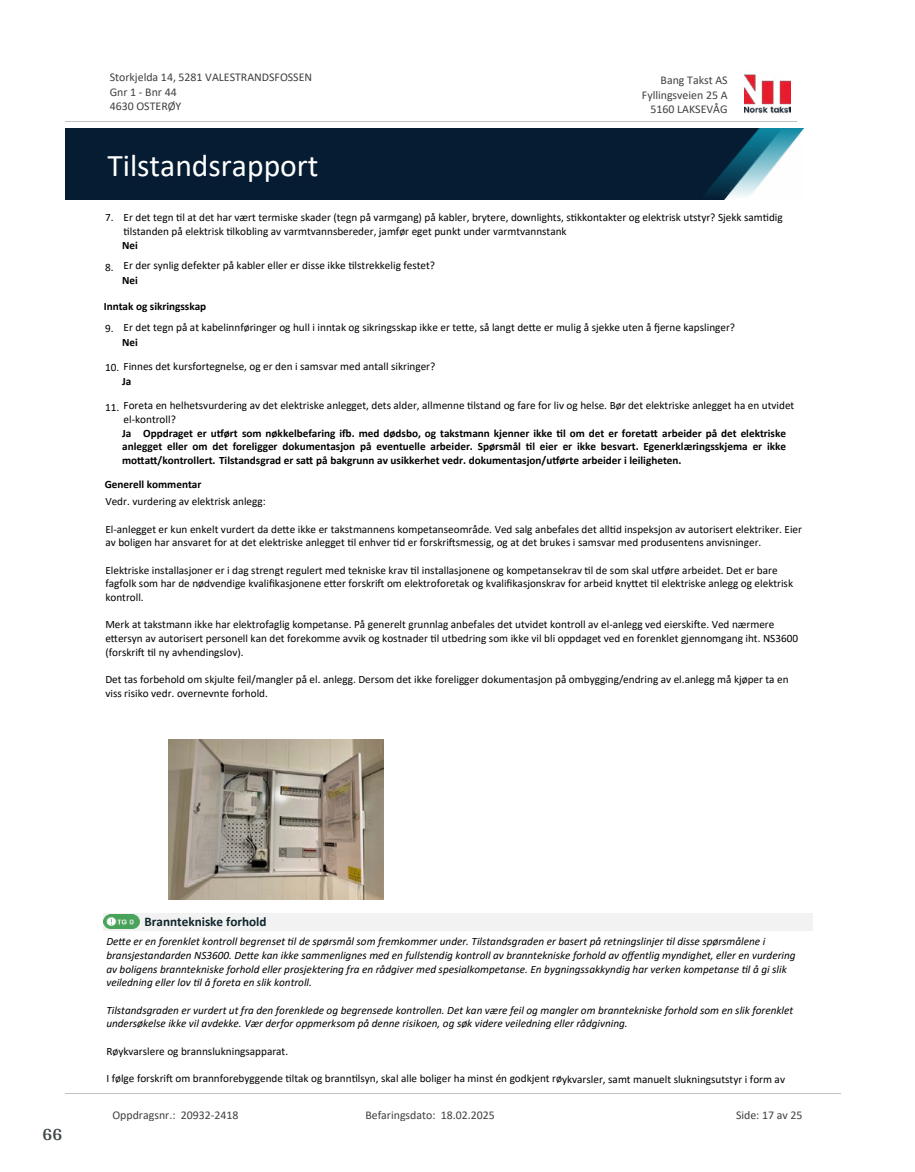
<style>
.page{position:relative;width:915px;height:1172px;background:#fff}
.page>*{position:absolute;margin:0;border:0;box-sizing:border-box;transform-origin:0 0}
.t1{font:31.65px "Calibri";color:#fff}
.t2{font:700 18px "Arya";color:#414749}
.t3{font:700 13.2px "Calibri";color:#0f252c}
.t4{font:11.85px/14.5px "Calibri";color:#404040}
.t5{font:11.25px/13.6px "Calibri";color:#000}
.t6{font:italic 11.25px/13.6px "Calibri";color:#000}
.t7{font:700 11.25px/13.6px "Calibri";color:#000;text-align:justify}
</style>
<div class="page">
<img style="left:169px;top:739px;width:214px;height:160px">
<div style="left:104px;top:913px;width:708px;height:17px;background:#f2f2f2"></div>
<img style="left:104px;top:914px;width:35px;height:15px">
<img style="left:744px;top:74px;width:46px;height:40px">
<hr style="left:65px;top:121px;width:731px;height:1px;background:#c0c0c0">
<img style="left:65px;top:129px;width:738px;height:71px">
<hr style="left:65px;top:1093px;width:775px;height:1px;background:#c0c0c0">
<p class="t4" style="left:110px;top:70px;width:204px">Storkjelda 14, 5281 VALESTRANDSFOSSEN<br>Gnr 1 - Bnr 44<br>4630 OSTERØY</p>
<p class="t4" style="left:660px;top:73px;width:68px">Bang Takst AS</p>
<p class="t4" style="left:641px;top:87px;width:87px">Fyllingsveien 25 A</p>
<p class="t4" style="left:650px;top:102px;width:78px">5160 LAKSEVÅG</p>
<h1 class="t1" style="left:107px;top:143px;width:213px">Tilstandsrapport</h1>
<p class="t5" style="left:123px;top:210px;width:660px;text-indent:-19px">7. Er det tegn 琀椀l at det har vært termiske skader (tegn på varmgang) på kabler, brytere, downlights, s琀椀kkontakter og elektrisk utstyr? Sjekk sam琀椀dig琀椀lstanden på elektrisk 琀椀lkobling av varmtvannsbereder, jamfør eget punkt under varmtvannstank</p>
<p class="t7" style="left:122px;top:238px;width:17px">Nei</p>
<p class="t5" style="left:105px;top:258px;width:331px">8. Er der synlig defekter på kabler eller er disse ikke 琀椀lstrekkelig festet?</p>
<p class="t7" style="left:122px;top:273px;width:17px">Nei</p>
<p class="t5" style="left:105px;top:320px;width:631px">9. Er det tegn på at kabelinnføringer og hull i inntak og sikringsskap ikke er te琀琀e, så langt de琀琀e er mulig å sjekke uten å 昀樀erne kapslinger?</p>
<p class="t7" style="left:122px;top:335px;width:17px">Nei</p>
<p class="t7" style="left:104px;top:300px;width:104px">Inntak og sikringsskap</p>
<p class="t5" style="left:105px;top:359px;width:332px">10. Finnes det kursfortegnelse, og er den i samsvar med antall sikringer?</p>
<p class="t7" style="left:122px;top:374px;width:11px">Ja</p>
<p class="t5" style="left:123px;top:398px;width:672px;text-indent:-19px">11. Foreta en helhetsvurdering av det elektriske anlegget, dets alder, allmenne 琀椀lstand og fare for liv og helse. Bør det elektriske anlegget ha en utvidet el-kontroll?</p>
<p class="t7" style="left:122px;top:426px;width:665px">Ja Oppdraget er u琀昀ørt som nøkkelbefaring i昀戀. med dødsbo, og takstmann kjenner ikke 琀椀l om det er foreta琀琀 arbeider på det elektriske anlegget eller om det foreligger dokumentasjon på eventuelle arbeider. Spørsmål 琀椀l eier er ikke besvart. Egenerklæringsskjema er ikke mo琀琀a琀琀/kontrollert. Tilstandsgrad er sa琀琀 på bakgrunn av usikkerhet vedr. dokumentasjon/u琀昀ørte arbeider i leiligheten.</p>
<p class="t5" style="left:105px;top:495px;width:162px">Vedr. vurdering av elektrisk anlegg:</p>
<p class="t5" style="left:105px;top:522px;width:698px">El-anlegget er kun enkelt vurdert da de琀琀e ikke er takstmannens kompetanseområde. Ved salg anbefales det all琀椀d inspeksjon av autorisert elektriker. Eier av boligen har ansvaret for at det elektriske anlegget 琀椀l enhver 琀椀d er forskri昀琀smessig, og at det brukes i samsvar med produsentens anvisninger.</p>
<p class="t5" style="left:105px;top:563px;width:689px">Elektriske installasjoner er i dag strengt regulert med tekniske krav 琀椀l installasjonene og kompetansekrav 琀椀l de som skal u琀昀øre arbeidet. Det er bare fagfolk som har de nødvendige kvali昀椀kasjonene e琀琀er forskri昀琀 om elektroforetak og kvali昀椀kasjonskrav for arbeid kny琀琀et 琀椀l elektriske anlegg og elektrisk kontroll.</p>
<p class="t5" style="left:105px;top:617px;width:694px">Merk at takstmann ikke har elektrofaglig kompetanse. På generelt grunnlag anbefales det utvidet kontroll av el-anlegg ved eierski昀琀e. Ved nærmere<br>e琀琀ersyn av autorisert personell kan det forekomme avvik og kostnader 琀椀l utbedring som ikke vil bli oppdaget ved en forenklet gjennomgang iht. NS3600 (forskri昀琀 琀椀l ny avhendingslov).</p>
<p class="t5" style="left:105px;top:672px;width:684px">Det tas forbehold om skjulte feil/mangler på el. anlegg. Dersom det ikke foreligger dokumentasjon på ombygging/endring av el.anlegg må kjøper ta en viss risiko vedr. overnevnte forhold.</p>
<p class="t7" style="left:105px;top:477px;width:98px">Generell kommentar</p>
<h2 class="t2" style="left:43px;top:1123px;width:21px">66</h2>
<p class="t3" style="left:144px;top:912px;width:123px">Branntekniske forhold</p>
<p class="t6" style="left:106px;top:934px;width:690px">De琀琀e er en forenklet kontroll begrenset 琀椀l de spørsmål som fremkommer under. Tilstandsgraden er basert på retningslinjer 琀椀l disse spørsmålene i bransjestandarden NS3600. De琀琀e kan ikke sammenlignes med en fullstendig kontroll av branntekniske forhold av o昀昀entlig myndighet, eller en vurdering av boligens branntekniske forhold eller prosjektering fra en rådgiver med spesialkompetanse. En bygningssakkyndig har verken kompetanse 琀椀l å gi slik veiledning eller lov 琀椀l å foreta en slik kontroll.</p>
<p class="t6" style="left:106px;top:1002px;width:688px">Tilstandsgraden er vurdert ut fra den forenklede og begrensede kontrollen. Det kan være feil og mangler om branntekniske forhold som en slik forenklet undersøkelse ikke vil avdekke. Vær derfor oppmerksom på denne risikoen, og søk videre veiledning eller rådgivning.</p>
<p class="t5" style="left:106px;top:1044px;width:183px">Røykvarslere og brannslukningsapparat.</p>
<p class="t5" style="left:106px;top:1072px;width:680px">I følge forskri昀琀 om brannforebyggende 琀椀ltak og brann琀椀lsyn, skal alle boliger ha minst én godkjent røykvarsler, samt manuelt slukningsutstyr i form av</p>
<p class="t4" style="left:112px;top:1107px;width:127px">Oppdragsnr.: 20932-2418</p>
<p class="t4" style="left:365px;top:1107px;width:131px">Befaringsdato: 18.02.2025</p>
<p class="t4" style="left:735px;top:1107px;width:68px">Side: 17 av 25</p>
</div>
